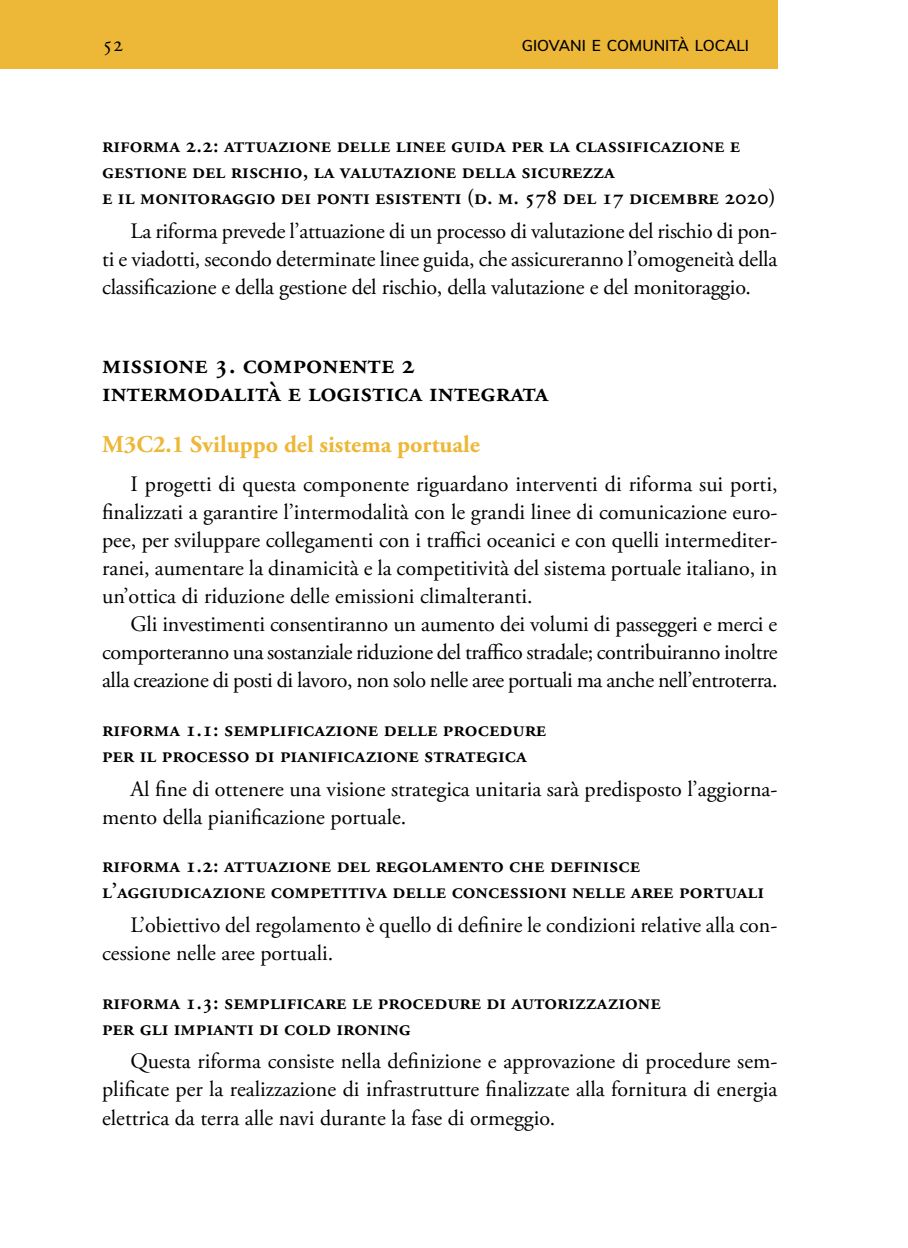
<style>
.page{position:relative;width:908px;height:1248px;background:#fff}
.page>*{position:absolute;margin:0;border:0;box-sizing:border-box;transform-origin:0 0}
.t1{font:600 28px/28px "Adobe Garamond Pro";color:#000}
.t2{font:700 24px "Adobe Garamond Pro";color:#edb737}
.t3{font:22px/28px "Adobe Garamond Pro";color:#000;text-align:justify}
.t4{font:600 22px/26px "Adobe Garamond Pro";color:#000}
.t5{font:600 15.4px "Muli";color:#000}
</style>
<div class="page">
<div style="left:0;top:0;width:777px;height:68px;background:#edb737"></div>
<p class="t3" style="left:102px;top:30px;width:23px">52</p>
<p class="t5" style="left:521px;top:34px;width:229px">GIOVANI E COMUNITÀ LOCALI</p>
<p class="t4" style="left:102px;top:132px;width:674px">riforma 2.2: attuazione delle linee guida per la classificazione e gestione del rischio, la valutazione della sicurezza<br>e il monitoraggio dei ponti esistenti (d. m. 578 del 17 dicembre 2020)</p>
<p class="t3" style="left:102px;top:217px;width:676px;text-indent:28px">La riforma prevede l’attuazione di un processo di valutazione del rischio di pon&shy;ti e viadotti, secondo determinate linee guida, che assicureranno l’omogeneità della classificazione e della gestione del rischio, della valutazione e del monitoraggio.</p>
<p class="t1" style="left:102px;top:350px;width:447px">missione 3. componente 2 intermodalità e logistica integrata</p>
<p class="t2" style="left:102px;top:430px;width:379px">M3C2.1 Sviluppo del sistema portuale</p>
<p class="t3" style="left:102px;top:471px;width:676px;text-indent:28px">I progetti di questa componente riguardano interventi di riforma sui porti, finalizzati a garantire l’intermodalità con le grandi linee di comunicazione euro&shy;pee, per sviluppare collegamenti con i traffici oceanici e con quelli intermediter&shy;ranei, aumentare la dinamicità e la competitività del sistema portuale italiano, in un’ottica di riduzione delle emissioni climalteranti.</p>
<p class="t3" style="left:102px;top:611px;width:676px;text-indent:28px">Gli investimenti consentiranno un aumento dei volumi di passeggeri e merci e comporteranno una sostanziale riduzione del traffico stradale; contribuiranno inoltre alla creazione di posti di lavoro, non solo nelle aree portuali ma anche nell’entroterra.</p>
<p class="t4" style="left:102px;top:716px;width:445px">riforma 1.1: semplificazione delle procedure per il processo di pianificazione strategica</p>
<p class="t3" style="left:102px;top:775px;width:676px;text-indent:28px">Al fine di ottenere una visione strategica unitaria sarà predisposto l’aggiorna&shy;mento della pianificazione portuale.</p>
<p class="t4" style="left:102px;top:852px;width:663px">riforma 1.2: attuazione del regolamento che definisce l’aggiudicazione competitiva delle concessioni nelle aree portuali</p>
<p class="t3" style="left:102px;top:911px;width:676px;text-indent:28px">L’obiettivo del regolamento è quello di definire le condizioni relative alla con&shy;cessione nelle aree portuali.</p>
<p class="t4" style="left:102px;top:988px;width:560px">riforma 1.3: semplificare le procedure di autorizzazione per gli impianti di cold ironing</p>
<p class="t3" style="left:102px;top:1048px;width:676px;text-indent:28px">Questa riforma consiste nella definizione e approvazione di procedure sem&shy;plificate per la realizzazione di infrastrutture finalizzate alla fornitura di energia elettrica da terra alle navi durante la fase di ormeggio.</p>
</div>
